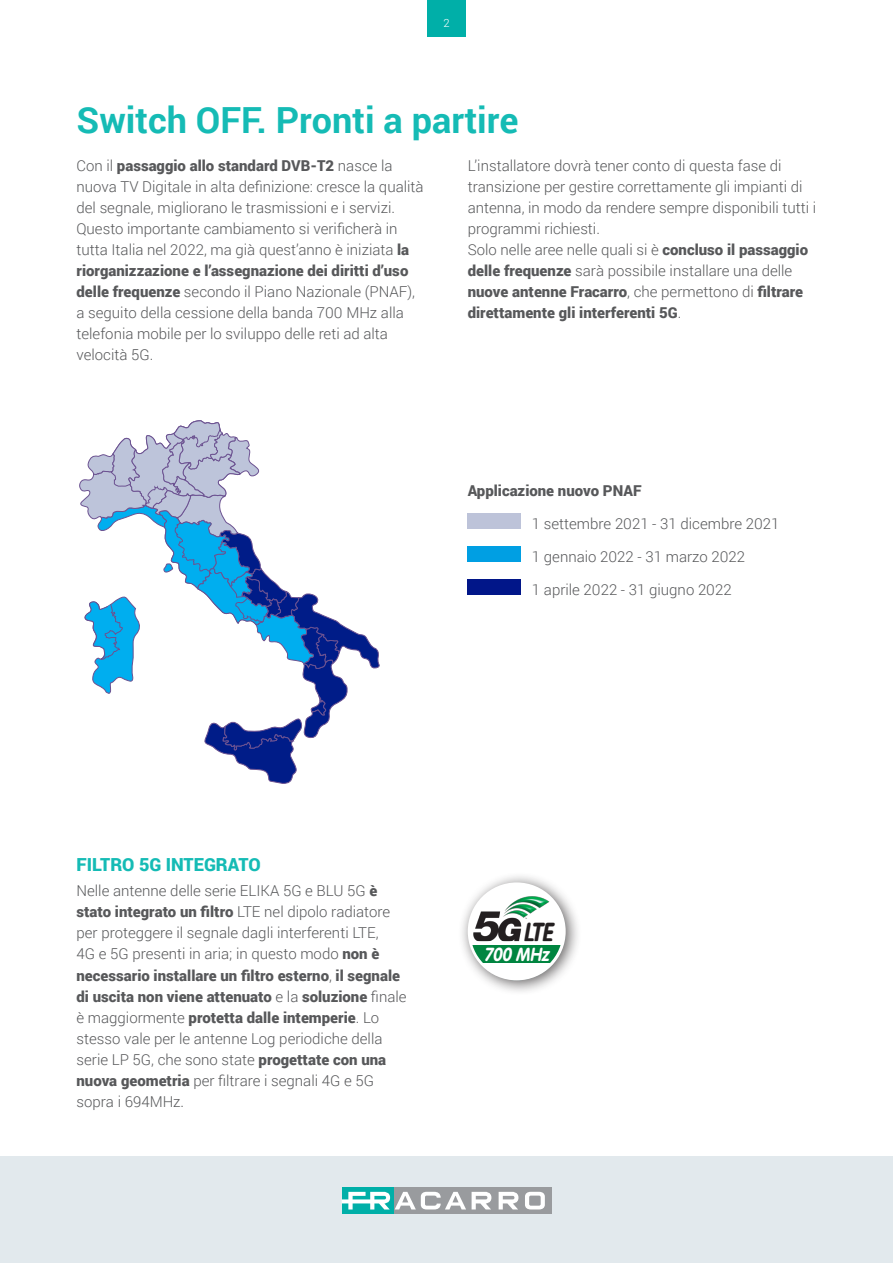
<style>
.page{position:relative;width:893px;height:1263px;background:#fff}
.page>*{position:absolute;margin:0;border:0;box-sizing:border-box;transform-origin:0 0}
.t1{font:700 36px "Roboto";color:#15bbb5}
.t2{font:italic 700 27.15px "VAG Rounded";color:#231f20;scale:.86 1}
.t3{font:italic 700 18.6px "VAG Rounded";color:#fff;scale:.87 1}
.t4{font:900 18px "Roboto";color:#15bbb5}
.t5{font:300 15px/21px "Roboto";color:#57585a}
.t6{font:900 15px "Roboto";color:#57585a}
.t7{font:300 11.25px "Roboto";color:#fff}
.s1{font-weight:900}
</style>
<div class="page">
<div style="left:0;top:1157px;width:893px;height:106px;background:#e2e9ed"></div>
<div style="left:389px;top:1187px;width:162px;height:27px;background:#999b9e"></div>
<div style="left:342px;top:1187px;width:51px;height:27px;background:#00afa8"></div>
<svg style="left:472px;top:1192px;width:19px;height:17px"></svg>
<svg style="left:499px;top:1192px;width:19px;height:17px"></svg>
<svg style="left:525px;top:1192px;width:20px;height:17px"></svg>
<svg style="left:342px;top:1192px;width:124px;height:17px"></svg>
<div style="left:427px;top:0;width:39px;height:36px;background:#00afa8"></div>
<svg style="left:79px;top:420px;width:301px;height:364px"></svg>
<div style="left:468px;top:513px;width:53px;height:15px;background:#bdc3d9"></div>
<div style="left:468px;top:546px;width:53px;height:15px;background:#009fe3"></div>
<div style="left:468px;top:579px;width:53px;height:15px;background:#011689"></div>
<div style="left:457px;top:872px;width:125px;height:124px;background:#231f20;opacity:.69"></div>
<svg style="left:468px;top:882px;width:98px;height:98px"></svg>
<img style="left:468px;top:886px;width:92px;height:73px">
<hr style="left:471px;top:941px;width:91px;height:2px;background:#fff">
<div style="left:470px;top:945px;width:93px;height:18px;background:#008540"></div>
<p class="t7" style="left:443px;top:17px;width:8px">22</p>
<h1 class="t1" style="left:77px;top:95px;width:443px">Switch OFF. Pronti a partire</h1>
<p class="t5" style="left:77px;top:155px;width:349px">Con il <span class="s1">passaggio allo standard DVB-T2</span> nasce la nuova TV Digitale in alta definizione: cresce la qualità del segnale, migliorano le trasmissioni e i servizi.<br>Questo importante cambiamento si verificherà in tutta Italia nel 2022, ma già quest’anno è iniziata <span class="s1">la riorganizzazione e l’assegnazione dei diritti d’uso delle frequenze</span> secondo il Piano Nazionale (PNAF), a seguito della cessione della banda 700 MHz alla telefonia mobile per lo sviluppo delle reti ad alta velocità 5G.</p>
<p class="t5" style="left:468px;top:155px;width:350px">L’installatore dovrà tener conto di questa fase di transizione per gestire correttamente gli impianti di antenna, in modo da rendere sempre disponibili tutti i programmi richiesti.<br>Solo nelle aree nelle quali si è <span class="s1">concluso il passaggio delle frequenze</span> sarà possibile installare una delle <span class="s1">nuove antenne Fracarro</span>, che permettono di <span class="s1">filtrare direttamente gli interferenti 5G</span>.</p>
<p class="t6" style="left:468px;top:480px;width:175px">Applicazione nuovo PNAF</p>
<p class="t5" style="left:532px;top:512px;width:249px">1 settembre 2021 - 31 dicembre 2021</p>
<p class="t5" style="left:532px;top:545px;width:215px">1 gennaio 2022 - 31 marzo 2022</p>
<p class="t5" style="left:532px;top:578px;width:201px">1 aprile 2022 - 31 giugno 2022</p>
<p class="t4" style="left:77px;top:852px;width:186px">FILTRO 5G INTEGRATO</p>
<p class="t5" style="left:77px;top:880px;width:332px">Nelle antenne delle serie ELIKA 5G e BLU 5G <span class="s1">è stato integrato un filtro</span> LTE nel dipolo radiatore per proteggere il segnale dagli interferenti LTE,<br>4G e 5G presenti in aria; in questo modo <span class="s1">non è necessario installare un filtro esterno</span>, <span class="s1">il segnale di uscita non viene attenuato</span> e la <span class="s1">soluzione</span> finale è maggiormente <span class="s1">protetta dalle intemperie</span>. Lo stesso vale per le antenne Log periodiche della serie LP 5G, che sono state <span class="s1">progettate con una nuova geometria</span> per filtrare i segnali 4G e 5G sopra i 694MHz.</p>
<h2 class="t2" style="left:523px;top:916px;width:43px">LTE</h2>
<p class="t3" style="left:484px;top:943px;width:81px">700 MHz</p>
</div>
